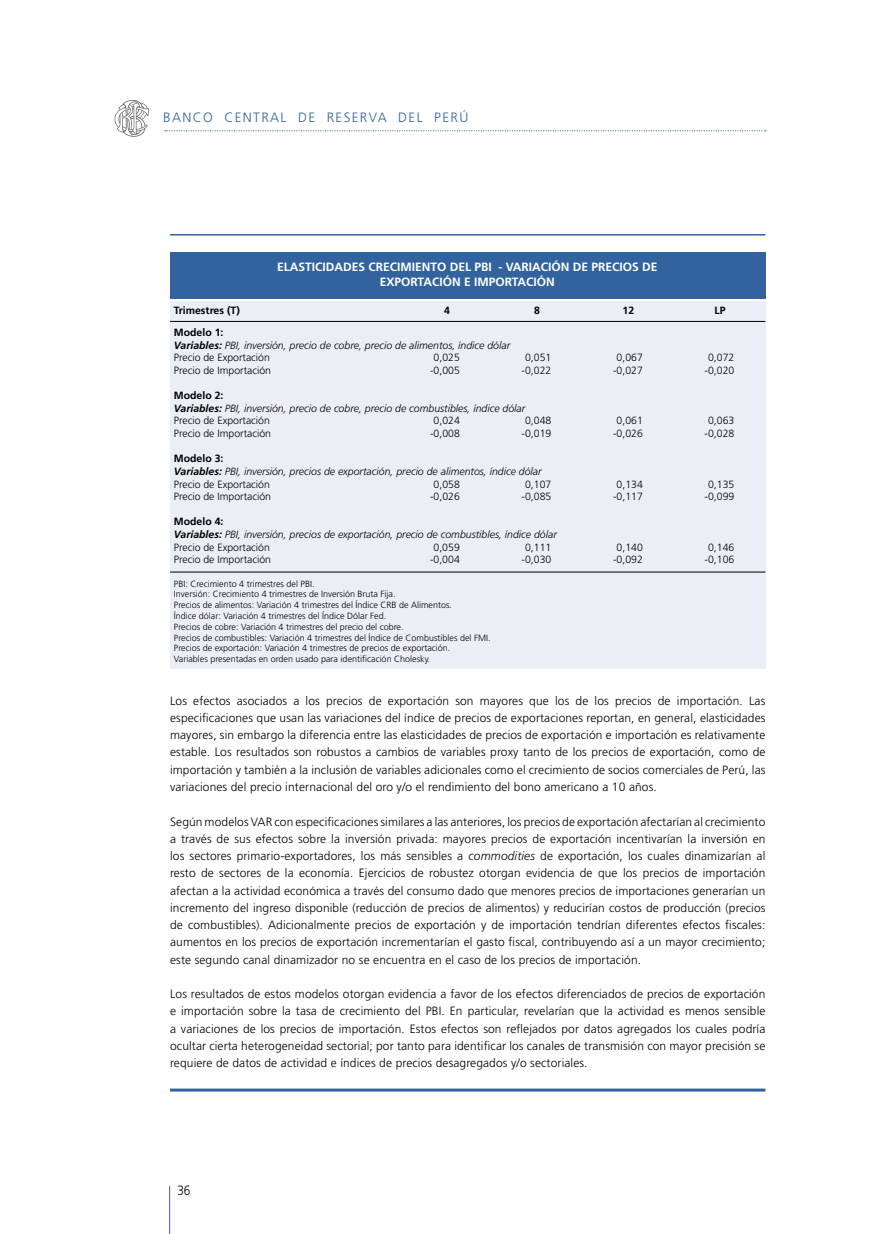
<style>
.page{position:relative;width:893px;height:1234px;background:#fff}
.page>*{position:absolute;margin:0;border:0;box-sizing:border-box;transform-origin:0 0}
.t1{font:300 13.5px "Frutiger";letter-spacing:.1em;color:#32639e}
.t2{font:300 13.5px "Frutiger";color:#000;scale:.88 1}
.t3{font:300 12px/17.2px "Frutiger";letter-spacing:.01em;color:#000;text-align:justify}
.t4{font:700 12px/14.4px "Frutiger";color:#fff;text-align:center}
.t5{font:italic 300 10.5px/12.6px "Frutiger";color:#000}
.t6{font:300 10.5px "Frutiger";color:#000}
.t7{font:700 10.5px "Frutiger";color:#000}
.t8{font:300 9px/10.8px "Frutiger";color:#000}
.s1{font-weight:700;font-style:normal}
.s2{font-weight:700}
.s3{font-style:normal}
.s4{font-style:italic}
</style>
<div class="page">
<svg style="left:165px;top:130px;width:601px;height:1px"></svg>
<hr style="left:169px;top:1185px;width:1px;height:48px;background:#32639e">
<svg style="left:115px;top:100px;width:34px;height:37px"></svg>
<div style="left:170px;top:301px;width:595px;height:367px;background:#ebeff5"></div>
<div style="left:170px;top:252px;width:595px;height:46px;background:#32639e"></div>
<hr style="left:170px;top:321px;width:595px;height:1px;background:#000">
<hr style="left:170px;top:571px;width:595px;height:1px;background:#000">
<hr style="left:170px;top:234px;width:595px;height:1px;background:#32639e">
<hr style="left:170px;top:1088px;width:595px;height:3px;background:#32639e">
<p class="t1" style="left:163px;top:110px;width:307px">BANCO CENTRAL DE RESERVA DEL PERÚ</p>
<p class="t4" style="left:277px;top:260px;width:382px">ELASTICIDADES CRECIMIENTO DEL PBI - VARIACIÓN DE PRECIOS DE<br>EXPORTACIÓN E IMPORTACIÓN</p>
<p class="t7" style="left:174px;top:304px;width:67px">Trimestres (T)</p>
<p class="t7" style="left:444px;top:304px;width:7px">4</p>
<p class="t7" style="left:534px;top:304px;width:7px">8</p>
<p class="t7" style="left:623px;top:304px;width:13px">12</p>
<p class="t7" style="left:714px;top:304px;width:13px">LP</p>
<p class="t5" style="left:174px;top:326px;width:338px"><span class="s1">Modelo 1:<br></span><span class="s2">Variables:</span> PBI, inversión, precio de cobre, precio de alimentos, índice dólar<br><span class="s3">Precio de Exportación</span></p>
<p class="t6" style="left:434px;top:352px;width:28px">0,025</p>
<p class="t6" style="left:525px;top:352px;width:28px">0,051</p>
<p class="t6" style="left:617px;top:352px;width:28px">0,067</p>
<p class="t6" style="left:708px;top:352px;width:28px">0,072</p>
<p class="t6" style="left:174px;top:364px;width:99px">Precio de Importación</p>
<p class="t6" style="left:430px;top:364px;width:31px">-0,005</p>
<p class="t6" style="left:522px;top:364px;width:31px">-0,022</p>
<p class="t6" style="left:613px;top:364px;width:31px">-0,027</p>
<p class="t6" style="left:705px;top:364px;width:31px">-0,020</p>
<p class="t5" style="left:174px;top:389px;width:353px"><span class="s1">Modelo 2:<br></span><span class="s2">Variables:</span> PBI, inversión, precio de cobre, precio de combustibles, índice dólar<br><span class="s3">Precio de Exportación</span></p>
<p class="t6" style="left:434px;top:415px;width:28px">0,024</p>
<p class="t6" style="left:525px;top:415px;width:28px">0,048</p>
<p class="t6" style="left:617px;top:415px;width:28px">0,061</p>
<p class="t6" style="left:708px;top:415px;width:28px">0,063</p>
<p class="t6" style="left:174px;top:427px;width:99px">Precio de Importación</p>
<p class="t6" style="left:430px;top:427px;width:31px">-0,008</p>
<p class="t6" style="left:522px;top:427px;width:31px">-0,019</p>
<p class="t6" style="left:613px;top:427px;width:31px">-0,026</p>
<p class="t6" style="left:705px;top:427px;width:31px">-0,028</p>
<p class="t5" style="left:174px;top:452px;width:369px"><span class="s1">Modelo 3:<br></span><span class="s2">Variables:</span> PBI, inversión, precios de exportación, precio de alimentos, índice dólar<br><span class="s3">Precio de Exportación</span></p>
<p class="t6" style="left:434px;top:478px;width:28px">0,058</p>
<p class="t6" style="left:525px;top:478px;width:28px">0,107</p>
<p class="t6" style="left:617px;top:478px;width:28px">0,134</p>
<p class="t6" style="left:708px;top:478px;width:28px">0,135</p>
<p class="t6" style="left:174px;top:490px;width:99px">Precio de Importación</p>
<p class="t6" style="left:430px;top:490px;width:31px">-0,026</p>
<p class="t6" style="left:522px;top:490px;width:31px">-0,085</p>
<p class="t6" style="left:613px;top:490px;width:31px">-0,117</p>
<p class="t6" style="left:705px;top:490px;width:31px">-0,099</p>
<p class="t5" style="left:174px;top:515px;width:384px"><span class="s1">Modelo 4:<br></span><span class="s2">Variables:</span> PBI, inversión, precios de exportación, precio de combustibles, índice dólar<br><span class="s3">Precio de Exportación</span></p>
<p class="t6" style="left:434px;top:541px;width:28px">0,059</p>
<p class="t6" style="left:525px;top:541px;width:28px">0,111</p>
<p class="t6" style="left:617px;top:541px;width:28px">0,140</p>
<p class="t6" style="left:708px;top:541px;width:28px">0,146</p>
<p class="t6" style="left:174px;top:553px;width:99px">Precio de Importación</p>
<p class="t6" style="left:430px;top:553px;width:31px">-0,004</p>
<p class="t6" style="left:522px;top:553px;width:31px">-0,030</p>
<p class="t6" style="left:613px;top:553px;width:31px">-0,092</p>
<p class="t6" style="left:705px;top:553px;width:31px">-0,106</p>
<p class="t8" style="left:174px;top:578px;width:318px">PBI: Crecimiento 4 trimestres del PBI.<br>Inversión: Crecimiento 4 trimestres de Inversión Bruta Fija.<br>Precios de alimentos: Variación 4 trimestres del Índice CRB de Alimentos.<br>Índice dólar: Variación 4 trimestres del Índice Dólar Fed.<br>Precios de cobre: Variación 4 trimestres del precio del cobre.<br>Precios de combustibles: Variación 4 trimestres del Índice de Combustibles del FMI.<br>Precios de exportación: Variación 4 trimestres de precios de exportación.<br>Variables presentadas en orden usado para identificación Cholesky.</p>
<p class="t3" style="left:170px;top:692px;width:597px">Los efectos asociados a los precios de exportación son mayores que los de los precios de importación. Las especificaciones que usan las variaciones del índice de precios de exportaciones reportan, en general, elasticidades mayores, sin embargo la diferencia entre las elasticidades de precios de exportación e importación es relativamente estable. Los resultados son robustos a cambios de variables proxy tanto de los precios de exportación, como de importación y también a la inclusión de variables adicionales como el crecimiento de socios comerciales de Perú, las variaciones del precio internacional del oro y/o el rendimiento del bono americano a 10 años.</p>
<p class="t3" style="left:170px;top:812px;width:597px">Según modelos VAR con especificaciones similares a las anteriores, los precios de exportación afectarían al crecimiento a través de sus efectos sobre la inversión privada: mayores precios de exportación incentivarían la inversión en los sectores primario-exportadores, los más sensibles a <span class="s4">commodities</span> de exportación, los cuales dinamizarían al resto de sectores de la economía. Ejercicios de robustez otorgan evidencia de que los precios de importación afectan a la actividad económica a través del consumo dado que menores precios de importaciones generarían un incremento del ingreso disponible (reducción de precios de alimentos) y reducirían costos de producción (precios de combustibles). Adicionalmente precios de exportación y de importación tendrían diferentes efectos fiscales: aumentos en los precios de exportación incrementarían el gasto fiscal, contribuyendo así a un mayor crecimiento; este segundo canal dinamizador no se encuentra en el caso de los precios de importación.</p>
<p class="t3" style="left:170px;top:985px;width:597px">Los resultados de estos modelos otorgan evidencia a favor de los efectos diferenciados de precios de exportación e importación sobre la tasa de crecimiento del PBI. En particular, revelarían que la actividad es menos sensible a variaciones de los precios de importación. Estos efectos son reflejados por datos agregados los cuales podría ocultar cierta heterogeneidad sectorial; por tanto para identificar los canales de transmisión con mayor precisión se requiere de datos de actividad e índices de precios desagregados y/o sectoriales.</p>
<p class="t2" style="left:177px;top:1182px;width:16px">36</p>
</div>
